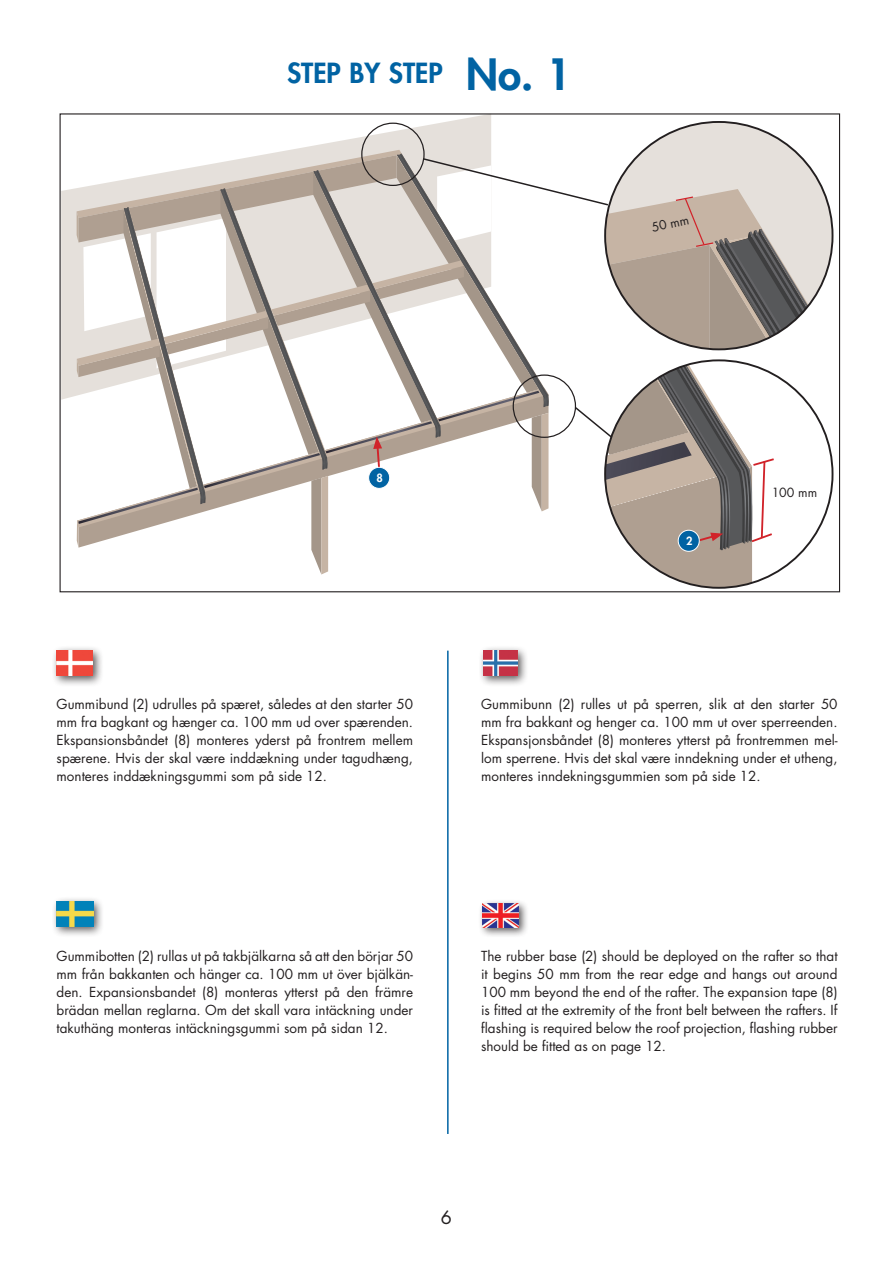
<style>
.page{position:relative;width:893px;height:1263px;background:#fff}
.page>*{position:absolute;margin:0;border:0;box-sizing:border-box;transform-origin:0 0}
.Normal{font:800 42px "Futura Std";color:#0163a3}
.Normal-2{font:800 27px "Futura Std";color:#0163a3}
.t1{font:18px "Futura Std";color:#231f20}
.t2{font:13.5px/18px "Futura Std";color:#231f20;text-align:justify}
.t3{font:12.3px "Futura Std";color:#231f20}
.t4{font:800 11.1px "Futura Std";color:#fff}
</style>
<div class="page">
<svg style="left:62px;top:115px;width:429px;height:285px"></svg>
<div style="left:51px;top:645px;width:53px;height:42px;background:#231f20;opacity:.75"></div>
<img style="left:57px;top:651px;width:36px;height:25px">
<div style="left:51px;top:896px;width:53px;height:41px;background:#231f20;opacity:.75"></div>
<img style="left:57px;top:901px;width:36px;height:25px">
<div style="left:478px;top:645px;width:51px;height:42px;background:#231f20;opacity:.75"></div>
<img style="left:483px;top:651px;width:34px;height:24px">
<hr style="left:447px;top:651px;width:2px;height:483px;background:#0163a3">
<div style="left:478px;top:899px;width:51px;height:38px;background:#231f20;opacity:.75"></div>
<img style="left:483px;top:904px;width:36px;height:23px">
<svg style="left:642px;top:122px;width:153px;height:28px;fill:#e5e0db"></svg>
<svg style="left:77px;top:150px;width:755px;height:438px"></svg>
<p class="Normal-2" style="left:287px;top:56px;width:157px">STEP BY STEP</p>
<p class="Normal" style="left:466px;top:48px;width:106px">No. 1</p>
<p class="t3" style="left:650px;top:220px;width:39px;rotate:-12deg">50 mm</p>
<p class="t4" style="left:376px;top:471px;width:8px">8</p>
<p class="t4" style="left:686px;top:534px;width:8px">2</p>
<p class="t3" style="left:772px;top:485px;width:47px">100 mm</p>
<p class="t2" style="left:57px;top:695px;width:358px">Gummibund (2) udrulles på spæret, således at den starter 50 mm fra bagkant og hænger ca. 100 mm ud over spærenden.<br>Ekspansionsbåndet (8) monteres yderst på frontrem mellem spærene. Hvis der skal være inddækning under tagudhæng, monteres inddækningsgummi som på side 12.</p>
<p class="t2" style="left:481px;top:695px;width:358px">Gummibunn (2) rulles ut på sperren, slik at den starter 50 mm fra bakkant og henger ca. 100 mm ut over sperreenden.<br>Ekspansjonsbåndet (8) monteres ytterst på frontremmen mel&shy;lom sperrene. Hvis det skal være inndekning under et utheng, monteres inndekningsgummien som på side 12.</p>
<p class="t2" style="left:57px;top:947px;width:358px">Gummibotten (2) rullas ut på takbjälkarna så att den börjar 50 mm från bakkanten och hänger ca. 100 mm ut över bjälkän&shy;den. Expansionsbandet (8) monteras ytterst på den främre brädan mellan reglarna. Om det skall vara intäckning under takuthäng monteras intäckningsgummi som på sidan 12.</p>
<p class="t2" style="left:481px;top:947px;width:358px">The rubber base (2) should be deployed on the rafter so that it begins 50 mm from the rear edge and hangs out around 100 mm beyond the end of the rafter. The expansion tape (8) is fitted at the extremity of the front belt between the rafters. If flashing is required below the roof projection, flashing rubber should be fitted as on page 12.</p>
<h3 class="t1" style="left:441px;top:1205px;width:13px">6</h3>
</div>
